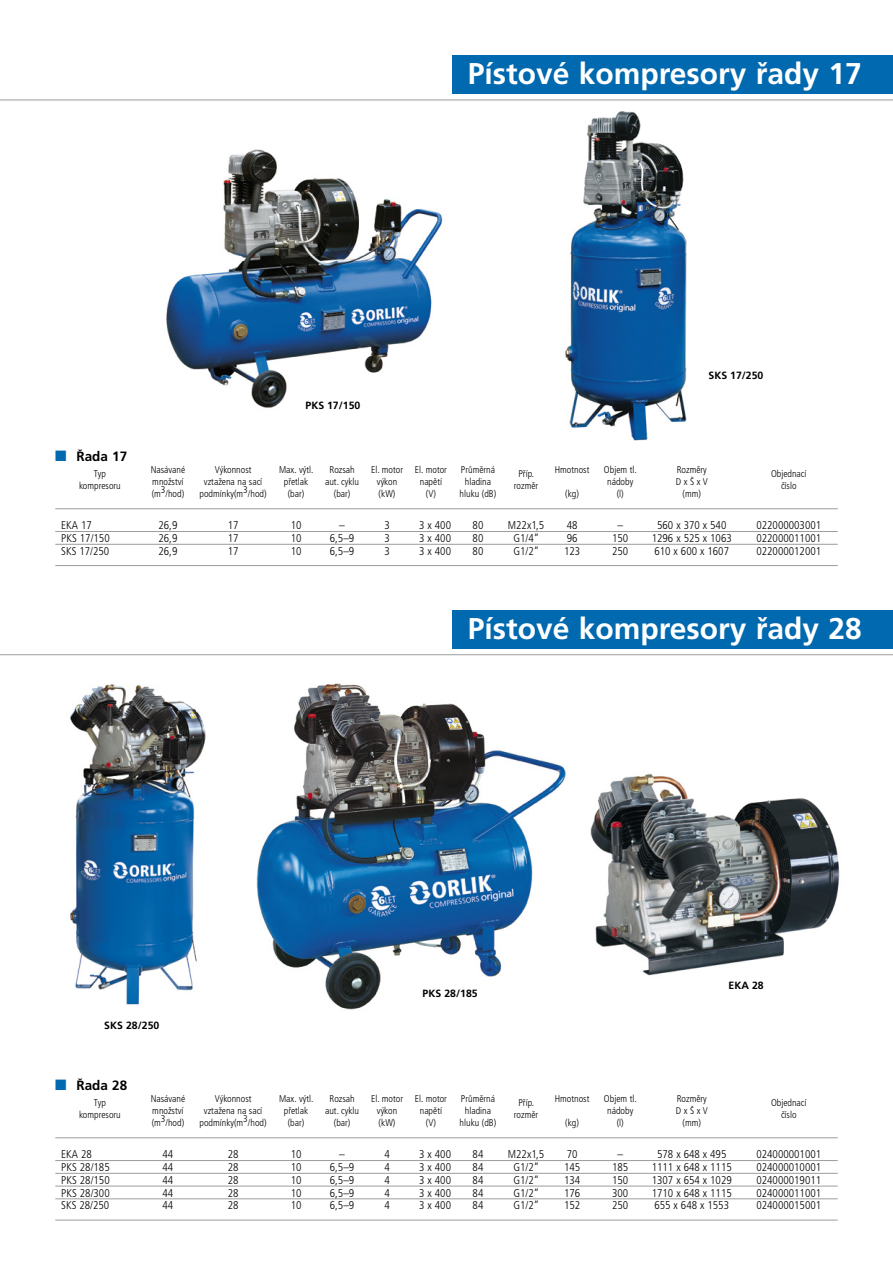
<style>
.page{position:relative;width:893px;height:1263px;background:#fff}
.page>*{position:absolute;margin:0;border:0;box-sizing:border-box;transform-origin:0 0}
.t1{font:700 30px "Frutiger CE";color:#fff}
.t2{font:700 13.5px "Frutiger CE";color:#000}
.t3{font:300 condensed 11.25px/12.8px "Frutiger CE";color:#000;text-align:justify}
.t4{font:700 10.5px "Frutiger CE";color:#000}
.t5{font:300 condensed 9.75px/11.7px "Frutiger CE";color:#000;text-align:center}
.s1{color:#0069af}
</style>
<div class="page">
<img style="left:256px;top:683px;width:310px;height:327px">
<img style="left:590px;top:774px;width:250px;height:202px">
<hr style="left:0;top:100px;width:893px;height:1px;background:#9b9c9d">
<hr style="left:0;top:654px;width:893px;height:1px;background:#9b9c9d">
<div style="left:453px;top:55px;width:440px;height:39px;background:#0069af"></div>
<div style="left:453px;top:610px;width:440px;height:38px;background:#0069af"></div>
<hr style="left:55px;top:508px;width:783px;height:1px;background:#9b9c9d">
<hr style="left:55px;top:531px;width:783px;height:1px;background:#9b9c9d">
<hr style="left:55px;top:544px;width:783px;height:1px;background:#9b9c9d">
<hr style="left:55px;top:565px;width:783px;height:1px;background:#9b9c9d">
<hr style="left:55px;top:1137px;width:783px;height:1px;background:#9b9c9d">
<hr style="left:55px;top:1160px;width:783px;height:1px;background:#9b9c9d">
<hr style="left:55px;top:1173px;width:783px;height:1px;background:#9b9c9d">
<hr style="left:55px;top:1186px;width:783px;height:1px;background:#9b9c9d">
<hr style="left:55px;top:1198px;width:783px;height:1px;background:#9b9c9d">
<hr style="left:55px;top:1220px;width:783px;height:1px;background:#9b9c9d">
<img style="left:166px;top:149px;width:277px;height:259px">
<img style="left:565px;top:111px;width:122px;height:330px">
<img style="left:70px;top:684px;width:136px;height:321px">
<h1 class="t1" style="left:468px;top:57px;width:395px">Pístové kompresory řady 17</h1>
<p class="t4" style="left:305px;top:399px;width:56px">PKS 17/150</p>
<p class="t4" style="left:709px;top:370px;width:56px">SKS 17/250</p>
<p class="t2" style="left:55px;top:449px;width:73px"><span class="s1">■</span> Řada 17</p>
<p class="t5" style="left:79px;top:468px;width:43px">Typ kompresoru</p>
<p class="t5" style="left:200px;top:464px;width:69px">Výkonnost vztažena na sací podmínky(m3/hod)</p>
<p class="t5" style="left:279px;top:464px;width:36px">Max. výtl. přetlak (bar)</p>
<p class="t5" style="left:325px;top:464px;width:35px">Rozsah aut. cyklu (bar)</p>
<p class="t5" style="left:371px;top:464px;width:34px">El. motor výkon (kW)</p>
<p class="t5" style="left:415px;top:464px;width:34px">El. motor napětí (V)</p>
<p class="t5" style="left:151px;top:464px;width:36px;text-align:left">Nasávané množství (m3/hod)</p>
<p class="t5" style="left:460px;top:464px;width:38px">Průměrná hladina hluku (dB)</p>
<p class="t5" style="left:514px;top:468px;width:26px">Příp. rozměr</p>
<p class="t5" style="left:555px;top:464px;width:36px">Hmotnost</p>
<p class="t5" style="left:565px;top:487px;width:15px">(kg)</p>
<p class="t5" style="left:604px;top:464px;width:34px">Objem tl. nádoby (l)</p>
<p class="t5" style="left:676px;top:464px;width:33px">Rozměry<br>D x Š x V (mm)</p>
<p class="t5" style="left:771px;top:468px;width:37px">Objednací číslo</p>
<p class="t3" style="left:291px;top:519px;width:12px">10<br>10<br>10</p>
<p class="t3" style="left:384px;top:519px;width:7px">3<br>3<br>3</p>
<p class="t3" style="left:419px;top:519px;width:33px">3 x 400<br>3 x 400<br>3 x 400</p>
<p class="t3" style="left:159px;top:519px;width:20px">26,9<br>26,9<br>26,9</p>
<p class="t3" style="left:508px;top:519px;width:38px;text-align:center">M22x1,5<br>G1/4”<br>G1/2”</p>
<p class="t3" style="left:61px;top:519px;width:50px;text-align:left">eka 17<br>pks 17/150 sks 17/250</p>
<p class="t3" style="left:228px;top:519px;width:12px">17<br>17<br>17</p>
<p class="t3" style="left:473px;top:519px;width:12px">80<br>80<br>80</p>
<p class="t3" style="left:330px;top:519px;width:26px;text-align:center">–<br>6,5–9<br>6,5–9</p>
<p class="t3" style="left:564px;top:519px;width:18px;text-align:left">48<br>96<br>123</p>
<p class="t3" style="left:612px;top:519px;width:18px;text-align:center">–<br>150<br>250</p>
<p class="t3" style="left:652px;top:519px;width:82px;text-align:center">560 x 370 x 540<br>1296 x 525 x 1063<br>610 x 600 x 1607</p>
<p class="t3" style="left:756px;top:519px;width:66px">022000003001<br>022000011001<br>022000012001</p>
<h1 class="t1" style="left:468px;top:611px;width:395px">Pístové kompresory řady 28</h1>
<p class="t4" style="left:104px;top:1019px;width:57px">SKS 28/250</p>
<p class="t4" style="left:422px;top:987px;width:57px">PKS 28/185</p>
<p class="t4" style="left:728px;top:979px;width:37px">EKA 28</p>
<p class="t2" style="left:55px;top:1078px;width:73px"><span class="s1">■</span> Řada 28</p>
<p class="t5" style="left:79px;top:1097px;width:43px">Typ kompresoru</p>
<p class="t5" style="left:200px;top:1093px;width:69px">Výkonnost vztažena na sací podmínky(m3/hod)</p>
<p class="t5" style="left:279px;top:1093px;width:36px">Max. výtl. přetlak (bar)</p>
<p class="t5" style="left:325px;top:1093px;width:35px">Rozsah aut. cyklu (bar)</p>
<p class="t5" style="left:371px;top:1093px;width:34px">El. motor výkon (kW)</p>
<p class="t5" style="left:415px;top:1093px;width:34px">El. motor napětí (V)</p>
<p class="t5" style="left:151px;top:1093px;width:36px;text-align:left">Nasávané množství (m3/hod)</p>
<p class="t5" style="left:460px;top:1093px;width:38px">Průměrná hladina hluku (dB)</p>
<p class="t5" style="left:514px;top:1097px;width:26px">Příp. rozměr</p>
<p class="t5" style="left:555px;top:1093px;width:36px">Hmotnost</p>
<p class="t5" style="left:565px;top:1116px;width:15px">(kg)</p>
<p class="t5" style="left:604px;top:1093px;width:34px">Objem tl. nádoby (l)</p>
<p class="t5" style="left:676px;top:1093px;width:33px">Rozměry<br>D x Š x V (mm)</p>
<p class="t5" style="left:771px;top:1097px;width:37px">Objednací číslo</p>
<p class="t3" style="left:291px;top:1148px;width:12px">10<br>10<br>10<br>10<br>10</p>
<p class="t3" style="left:384px;top:1148px;width:7px">4<br>4<br>4<br>4<br>4</p>
<p class="t3" style="left:419px;top:1148px;width:33px">3 x 400<br>3 x 400<br>3 x 400<br>3 x 400<br>3 x 400</p>
<p class="t3" style="left:163px;top:1148px;width:12px">44<br>44<br>44<br>44<br>44</p>
<p class="t3" style="left:508px;top:1148px;width:38px;text-align:center">M22x1,5<br>G1/2”<br>G1/2”<br>G1/2”<br>G1/2”</p>
<p class="t3" style="left:61px;top:1148px;width:50px;text-align:left">EKA 28<br>PKS 28/185<br>PKS 28/150<br>PKS 28/300<br>SKS 28/250</p>
<p class="t3" style="left:228px;top:1148px;width:12px">28<br>28<br>28<br>28<br>28</p>
<p class="t3" style="left:473px;top:1148px;width:12px">84<br>84<br>84<br>84<br>84</p>
<p class="t3" style="left:330px;top:1148px;width:26px;text-align:center">–<br>6,5–9<br>6,5–9<br>6,5–9<br>6,5–9</p>
<p class="t3" style="left:564px;top:1148px;width:18px;text-align:left">70<br>145<br>134<br>176<br>152</p>
<p class="t3" style="left:612px;top:1148px;width:18px;text-align:center">–<br>185<br>150<br>300<br>250</p>
<p class="t3" style="left:652px;top:1148px;width:82px;text-align:center">578 x 648 x 495<br>1111 x 648 x 1115<br>1307 x 654 x 1029<br>1710 x 648 x 1115<br>655 x 648 x 1553</p>
<p class="t3" style="left:756px;top:1148px;width:66px">024000001001<br>024000010001<br>024000019011<br>024000011001<br>024000015001</p>
</div>
